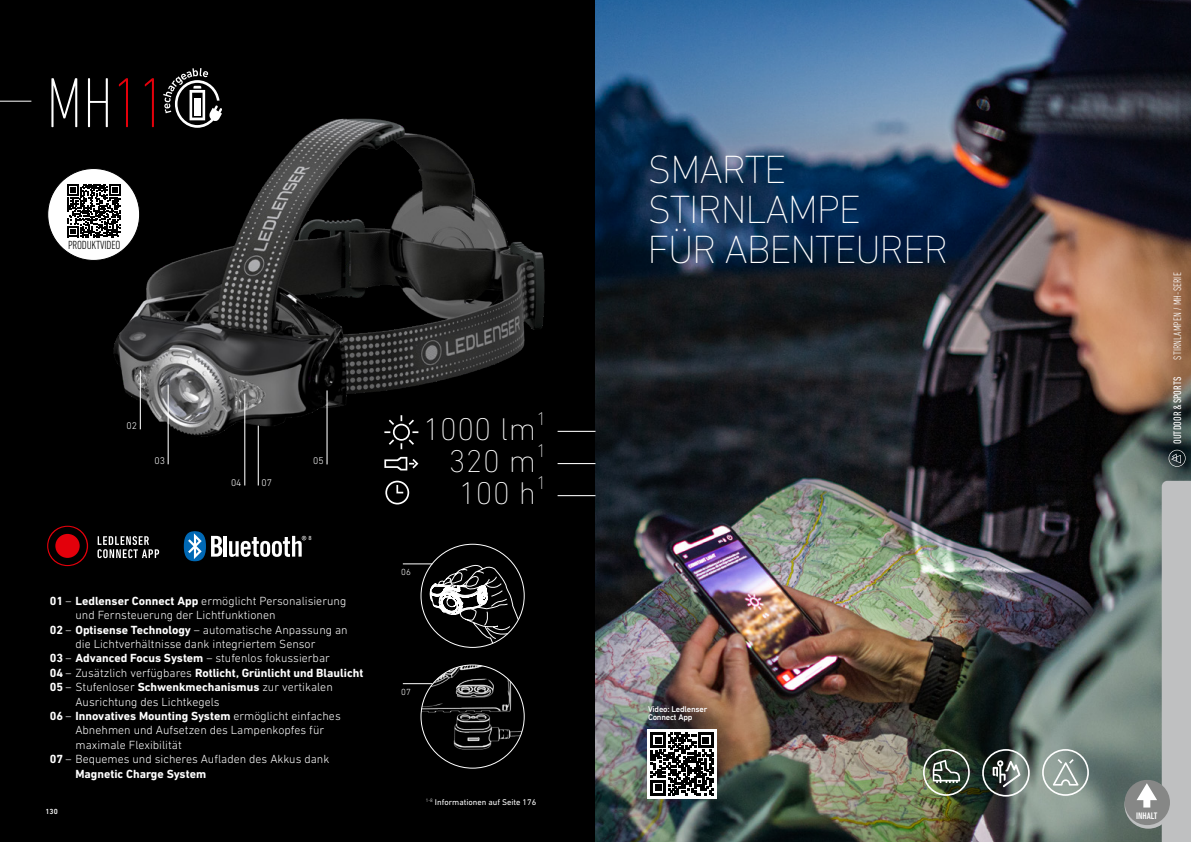
<style>
.page{position:relative;width:1191px;height:842px;background:#fff}
.page>*{position:absolute;margin:0;border:0;box-sizing:border-box;transform-origin:0 0}
.t1{font:200 condensed 72px "DIN Next LT Pro";color:#fff}
.t2{font:200 40.1px/40.1px "DIN Next LT Pro";letter-spacing:-.03em;color:#fff}
.t3{font:200 32px "DIN Next LT Pro";letter-spacing:.015em;color:#fff}
.t4{font:200 18.7px "DIN Next LT Pro";color:#fff}
.t5{font:300 12px "DIN Next LT Pro";color:#fff}
.t6{font:700 12px "DIN Next LT Pro";color:#fff}
.t7{font:300 condensed 12px "DIN Next LT Pro";letter-spacing:-.02em;color:#000}
.t8{font:300 condensed 11px "DIN Next LT Pro";letter-spacing:.01em;color:#fff}
.t9{font:condensed 11px "DIN Next LT Pro";letter-spacing:.005em;color:#fff}
.t10{font:300 9.9px "DIN Next LT Pro";color:#fff}
.t11{font:500 condensed 9.6px "DIN Next LT Pro";color:#fff}
.t12{font:300 9px "DIN Next LT Pro";color:#fff}
.t13{font:8.5px "DIN Next LT Pro";color:#fff}
.t14{font:500 8.5px/8px "DIN Next LT Pro";letter-spacing:-.02em;color:#fff}
.t15{font:500 7.5px "DIN Next LT Pro";letter-spacing:.015em;color:#fff}
.t16{font:6px "DIN Next LT Pro";color:#fff}
.s1{color:#e3000b}
.s2{font-weight:700}
.s3{font-weight:300}
</style>
<div class="page">
<div style="left:0;top:0;width:601px;height:842px;background:#000"></div>
<img style="left:595px;top:0;width:596px;height:842px">
<hr style="left:557px;top:431px;width:38px;height:1px;background:#fff">
<hr style="left:557px;top:463px;width:38px;height:1px;background:#fff">
<hr style="left:557px;top:495px;width:38px;height:1px;background:#fff">
<svg style="left:385px;top:481px;width:24px;height:23px"></svg>
<hr style="left:0;top:101px;width:31px;height:1px;background:#fff">
<img style="left:106px;top:108px;width:477px;height:364px">
<hr style="left:168px;top:385px;width:1px;height:79px;background:#fff">
<hr style="left:140px;top:370px;width:1px;height:59px;background:#fff">
<hr style="left:244px;top:394px;width:1px;height:91px;background:#fff">
<hr style="left:258px;top:426px;width:1px;height:59px;background:#fff">
<hr style="left:326px;top:390px;width:1px;height:74px;background:#fff">
<svg style="left:47px;top:526px;width:41px;height:40px"></svg>
<div style="left:55px;top:534px;width:25px;height:24px;background:#e3000b;border-radius:50%"></div>
<svg style="left:97px;top:536px;width:62px;height:22px"></svg>
<svg style="left:647px;top:729px;width:69px;height:69px"></svg>
<svg style="left:651px;top:733px;width:62px;height:62px"></svg>
<hr style="left:224px;top:536px;width:3px;height:21px;background:#fff">
<svg style="left:229px;top:536px;width:77px;height:21px"></svg>
<svg style="left:184px;top:531px;width:38px;height:30px"></svg>
<svg style="left:163px;top:68px;width:58px;height:60px"></svg>
<svg style="left:403px;top:683px;width:29px;height:1px"></svg>
<img style="left:421px;top:665px;width:103px;height:103px;border-radius:52px">
<svg style="left:982px;top:749px;width:47px;height:48px;background:#636d69"></svg>
<svg style="left:923px;top:749px;width:46px;height:47px;background:#596755"></svg>
<svg style="left:1042px;top:749px;width:47px;height:47px;background:#9ca9a3"></svg>
<svg style="left:403px;top:543px;width:116px;height:101px"></svg>
<div style="left:48px;top:169px;width:92px;height:91px;background:#fff;border-radius:50%"></div>
<svg style="left:67px;top:184px;width:54px;height:54px"></svg>
<svg style="left:67px;top:184px;width:53px;height:53px"></svg>
<svg style="left:1168px;top:450px;width:17px;height:17px"></svg>
<div style="left:1124px;top:780px;width:46px;height:45px;background:#868786;border-radius:50%"></div>
<svg style="left:1136px;top:481px;width:55px;height:361px;background:#9ea5a3"></svg>
<h1 class="t1" style="left:46px;top:62px;width:120px">MH<span class="s1">11</span></h1>
<p class="t7" style="left:68px;top:238px;width:54px">PRODUKTVIDEO</p>
<p class="t10" style="left:127px;top:420px;width:12px">02</p>
<p class="t10" style="left:154px;top:455px;width:12px">03</p>
<p class="t10" style="left:231px;top:476px;width:12px">04</p>
<p class="t10" style="left:261px;top:476px;width:12px">07</p>
<p class="t10" style="left:313px;top:455px;width:12px">05</p>
<p class="t16" style="left:308px;top:535px;width:5px">8</p>
<p class="t5" style="left:50px;top:594px;width:298px"><span class="s2">01</span> – <span class="s2">Ledlenser Connect App</span> ermöglicht Personalisierung</p>
<p class="t5" style="left:75px;top:608px;width:202px">und Fernsteuerung der Lichtfunktionen</p>
<p class="t5" style="left:50px;top:623px;width:299px"><span class="s2">02</span> – <span class="s2">Optisense Technology</span> – automatische Anpassung an</p>
<p class="t5" style="left:75px;top:637px;width:241px">die Lichtverhältnisse dank integriertem Sensor</p>
<p class="t5" style="left:50px;top:651px;width:281px"><span class="s2">03</span> – <span class="s2">Advanced Focus System</span> – stufenlos fokussierbar</p>
<p class="t6" style="left:50px;top:666px;width:315px">04 <span class="s3">– Zusätzlich verfügbares</span> Rotlicht, Grünlicht und Blaulicht</p>
<p class="t5" style="left:50px;top:680px;width:284px"><span class="s2">05</span> – Stufenloser <span class="s2">Schwenkmechanismus</span> zur vertikalen</p>
<p class="t5" style="left:75px;top:695px;width:146px">Ausrichtung des Lichtkegels</p>
<p class="t6" style="left:50px;top:709px;width:292px">06 <span class="s3">–</span> Innovatives Mounting System <span class="s3">ermöglicht einfaches</span></p>
<p class="t5" style="left:75px;top:723px;width:250px">Abnehmen und Aufsetzen des Lampenkopfes für</p>
<p class="t5" style="left:75px;top:738px;width:108px">maximale Flexibilität</p>
<p class="t5" style="left:50px;top:752px;width:281px"><span class="s2">07</span> – Bequemes und sicheres Aufladen des Akkus dank</p>
<p class="t6" style="left:75px;top:766px;width:132px">Magnetic Charge System</p>
<h3 class="t3" style="left:423px;top:411px;width:114px">1000 lm</h3>
<h3 class="t4" style="left:536px;top:408px;width:11px">1</h3>
<h3 class="t3" style="left:449px;top:443px;width:89px">320 m</h3>
<h3 class="t4" style="left:536px;top:440px;width:11px">1</h3>
<h3 class="t3" style="left:459px;top:475px;width:79px">100 h</h3>
<h3 class="t4" style="left:536px;top:472px;width:11px">1</h3>
<p class="t12" style="left:401px;top:567px;width:11px">06</p>
<p class="t12" style="left:401px;top:687px;width:11px">07</p>
<p class="t13" style="left:426px;top:797px;width:112px"><sup>1-8</sup> Informationen auf Seite 176</p>
<h2 class="t2" style="left:647px;top:149px;width:302px">SMARTE<br>STIRNLAMPE<br>FÜR ABENTEURER</h2>
<p class="t14" style="left:648px;top:705px;width:61px">Video: Ledlenser<br>Connect App</p>
<p class="t15" style="left:45px;top:807px;width:14px">130</p>
<p class="t15" style="left:1133px;top:807px;width:14px">131</p>
<p class="t11" style="left:1136px;top:810px;width:23px">INHALT</p>
<p class="t8" style="left:1171px;top:359px;width:89px;rotate:-90deg">STIRNLAMPEN / MH-SERIE</p>
<p class="t9" style="left:1171px;top:444px;width:69px;rotate:-90deg">OUTDOOR &amp; SPORTS</p>
</div>
